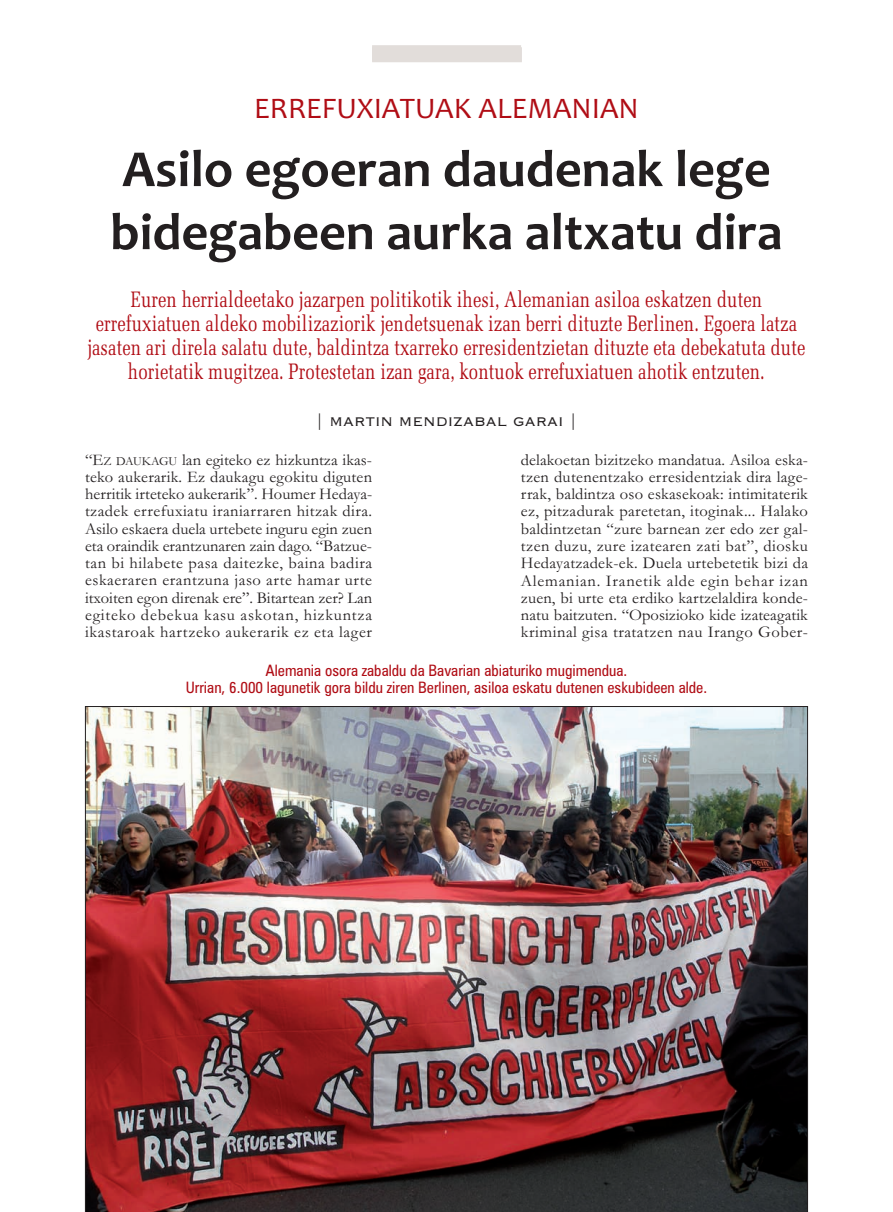
<style>
.page{position:relative;width:893px;height:1212px;background:#fff}
.page>*{position:absolute;margin:0;border:0;box-sizing:border-box;transform-origin:0 0}
.t1{font:700 52.5px/63px "Candara";color:#231f20}
.t2{font:30px "Candara";color:#b00d15}
.t3{font:22.5px/24px "Memoir Condensed";color:#b00d15;text-align:center}
.t4{font:16.5px/17.2px "Garamond";letter-spacing:.03em;color:#231f20;text-align:justify}
.t5{font:16.5px "Copperplate Gothic BT";color:#231f20}
.t6{font:condensed 15.75px/17.2px "Zurich BT";color:#b00d15;text-align:center}
.s1{font-size:12.3px}
</style>
<div class="page">
<div style="left:372px;top:47px;width:150px;height:15px;background:#e2ddda"></div>
<div style="left:372px;top:45px;width:149px;height:15px;background:#e2ddda"></div>
<img style="left:85px;top:706px;width:723px;height:506px">
<h2 class="t2" style="left:254px;top:90px;width:386px">ERREFUXIATUAK ALEMANIAN</h2>
<h1 class="t1" style="left:110px;top:143px;width:674px">Asilo egoeran daudenak lege bidegabeen aurka altxatu dira</h1>
<p class="t3" style="left:87px;top:288px;width:720px">Euren herrialdeetako jazarpen politikotik ihesi, Alemanian asiloa eskatzen duten errefuxiatuen aldeko mobilizaziorik jendetsuenak izan berri dituzte Berlinen. Egoera latza jasaten ari direla salatu dute, baldintza txarreko erresidentzietan dituzte eta debekatuta dute horietatik mugitzea. Protestetan izan gara, kontuok errefuxiatuen ahotik entzuten.</p>
<p class="t5" style="left:315px;top:410px;width:263px">| MARTIN MENDIZABAL GARAI |</p>
<p class="t4" style="left:85px;top:453px;width:289px">“E<span class="s1">Z DAUKAGU</span> lan egiteko ez hizkuntza ikas&shy;teko aukerarik. Ez daukagu egokitu diguten herritik irteteko aukerarik”. Houmer Hedaya&shy;tzadek errefuxiatu iraniarraren hitzak dira.<br>Asilo eskaera duela urtebete inguru egin zuen eta oraindik erantzunaren zain dago. “Batzue&shy;tan bi hilabete pasa daitezke, baina badira eskaeraren erantzuna jaso arte hamar urte itxoiten egon direnak ere”. Bitartean zer? Lan egiteko debekua kasu askotan, hizkuntza ikastaroak hartzeko aukerarik ez eta lager</p>
<p class="t4" style="left:521px;top:453px;width:289px">delakoetan bizitzeko mandatua. Asiloa eska&shy;tzen dutenentzako erresidentziak dira lage&shy;rrak, baldintza oso eskasekoak: intimitaterik ez, pitzadurak paretetan, itoginak... Halako baldintzetan “zure barnean zer edo zer gal&shy;tzen duzu, zure izatearen zati bat”, diosku Hedayatzadek-ek. Duela urtebetetik bizi da Alemanian. Iranetik alde egin behar izan zuen, bi urte eta erdiko kartzelaldira konde&shy;natu baitzuten. “Oposizioko kide izateagatik kriminal gisa tratatzen nau Irango Gober-</p>
<p class="t6" style="left:186px;top:663px;width:523px">Alemania osora zabaldu da Bavarian abiaturiko mugimendua.<br>Urrian, 6.000 lagunetik gora bildu ziren Berlinen, asiloa eskatu dutenen eskubideen alde.</p>
</div>
